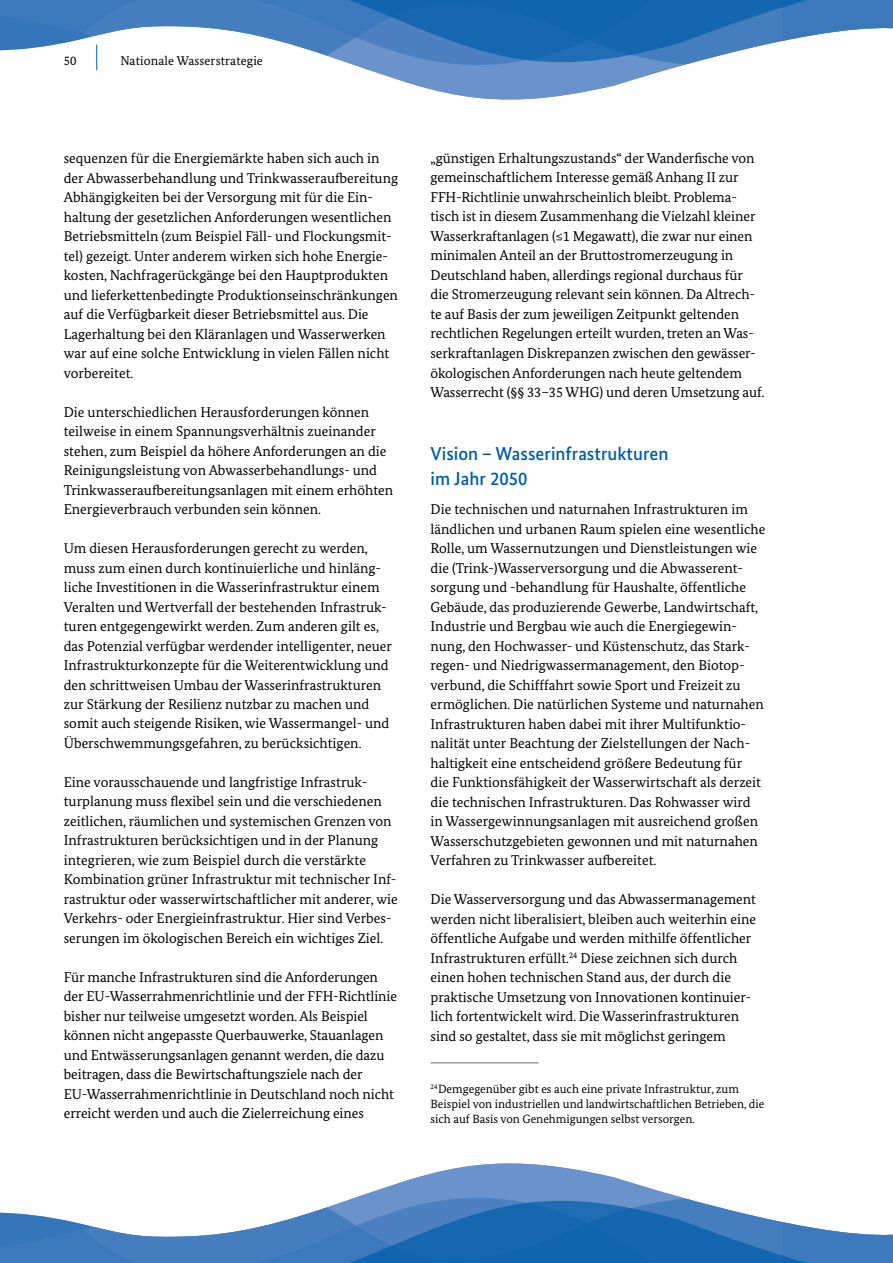
<style>
.page{position:relative;width:893px;height:1263px;background:#fff}
.page>*{position:absolute;margin:0;border:0;box-sizing:border-box;transform-origin:0 0}
.t1{font:500 18.75px/24.8px "Bundes Sans";color:#005da9}
.t2{font:14.25px/19.5px "Bundes Serif";color:#000}
.t3{font:12.75px "Bundes Serif";letter-spacing:.01em;color:#000}
.t4{font:12px/15px "Bundes Serif";color:#000}
</style>
<div class="page">
<svg style="left:378px;top:1163px;width:278px;height:27px;fill:#6a92cb"></svg>
<svg style="left:0;top:1190px;width:893px;height:73px"></svg>
<svg style="left:378px;top:73px;width:278px;height:27px;fill:#6a92cb"></svg>
<svg style="left:0;top:0;width:893px;height:73px"></svg>
<hr style="left:431px;top:1062px;width:108px;height:1px;background:#706f6f">
<p class="t3" style="left:64px;top:53px;width:14px">50</p>
<p class="t3" style="left:120px;top:53px;width:144px">Nationale Wasserstrategie</p>
<p class="t2" style="left:64px;top:148px;width:336px">sequenzen für die Energiemärkte haben sich auch in der Abwasserbehandlung und Trinkwasseraufbereitung Abhängigkeiten bei der Versorgung mit für die Ein&shy;haltung der gesetzlichen Anforderungen wesentlichen Betriebsmitteln (zum Beispiel Fäll- und Flockungsmit&shy;tel) gezeigt. Unter anderem wirken sich hohe Energie&shy;kosten, Nachfragerückgänge bei den Hauptprodukten und lieferkettenbedingte Produktionseinschränkungen auf die Verfügbarkeit dieser Betriebsmittel aus. Die Lagerhaltung bei den Kläranlagen und Wasserwerken war auf eine solche Entwicklung in vielen Fällen nicht vorbereitet.</p>
<p class="t2" style="left:64px;top:402px;width:331px">Die unterschiedlichen Herausforderungen können teilweise in einem Spannungsverhältnis zueinander stehen, zum Beispiel da höhere Anforderungen an die Reinigungsleistung von Abwasserbehandlungs- und Trinkwasseraufbereitungsanlagen mit einem erhöhten Energieverbrauch verbunden sein können.</p>
<p class="t2" style="left:64px;top:538px;width:330px">Um diesen Herausforderungen gerecht zu werden, muss zum einen durch kontinuierliche und hinläng&shy;liche Investitionen in die Wasserinfrastruktur einem Veralten und Wertverfall der bestehenden Infrastruk&shy;turen entgegengewirkt werden. Zum anderen gilt es, das Potenzial verfügbar werdender intelligenter, neuer Infrastrukturkonzepte für die Weiterentwicklung und den schrittweisen Umbau der Wasserinfrastrukturen zur Stärkung der Resilienz nutzbar zu machen und somit auch steigende Risiken, wie Wassermangel- und Überschwemmungsgefahren, zu berücksichtigen.</p>
<p class="t2" style="left:64px;top:772px;width:336px">Eine vorausschauende und langfristige Infrastruk&shy;turplanung muss flexibel sein und die verschiedenen zeitlichen, räumlichen und systemischen Grenzen von Infrastrukturen berücksichtigen und in der Planung integrieren, wie zum Beispiel durch die verstärkte Kombination grüner Infrastruktur mit technischer Inf&shy;rastruktur oder wasserwirtschaftlicher mit anderer, wie Verkehrs- oder Energieinfrastruktur. Hier sind Verbes&shy;serungen im ökologischen Bereich ein wichtiges Ziel.</p>
<p class="t2" style="left:64px;top:967px;width:335px">Für manche Infrastrukturen sind die Anforderungen der EU-Wasserrahmenrichtlinie und der FFH-Richtlinie bisher nur teilweise umgesetzt worden. Als Beispiel können nicht angepasste Querbauwerke, Stauanlagen und Entwässerungsanlagen genannt werden, die dazu beitragen, dass die Bewirtschaftungsziele nach der EU-Wasserrahmenrichtlinie in Deutschland noch nicht erreicht werden und auch die Zielerreichung eines</p>
<p class="t2" style="left:431px;top:148px;width:335px">„günstigen Erhaltungszustands“ der Wanderfische von gemeinschaftlichem Interesse gemäß Anhang II zur FFH-Richtlinie unwahrscheinlich bleibt. Problema&shy;tisch ist in diesem Zusammenhang die Vielzahl kleiner Wasserkraftanlagen (≤1 Megawatt), die zwar nur einen minimalen Anteil an der Bruttostromerzeugung in Deutschland haben, allerdings regional durchaus für die Stromerzeugung relevant sein können. Da Altrech&shy;te auf Basis der zum jeweiligen Zeitpunkt geltenden rechtlichen Regelungen erteilt wurden, treten an Was&shy;serkraftanlagen Diskrepanzen zwischen den gewässer&shy;ökologischen Anforderungen nach heute geltendem Wasserrecht (§§ 33–35 WHG) und deren Umsetzung auf.</p>
<h4 class="t1" style="left:431px;top:441px;width:239px">Vision – Wasserinfrastrukturen im Jahr 2050</h4>
<p class="t2" style="left:431px;top:499px;width:336px">Die technischen und naturnahen Infrastrukturen im ländlichen und urbanen Raum spielen eine wesentliche Rolle, um Wassernutzungen und Dienstleistungen wie die (Trink-)Wasserversorgung und die Abwasserent&shy;sorgung und -behandlung für Haushalte, öffentliche Gebäude, das produzierende Gewerbe, Landwirtschaft, Industrie und Bergbau wie auch die Energiegewin&shy;nung, den Hochwasser- und Küstenschutz, das Stark&shy;regen- und Niedrigwassermanagement, den Biotop&shy;verbund, die Schifffahrt sowie Sport und Freizeit zu ermöglichen. Die natürlichen Systeme und naturnahen Infrastrukturen haben dabei mit ihrer Multifunktio&shy;nalität unter Beachtung der Zielstellungen der Nach&shy;haltigkeit eine entscheidend größere Bedeutung für<br>die Funktionsfähigkeit der Wasserwirtschaft als derzeit die technischen Infrastrukturen. Das Rohwasser wird in Wassergewinnungsanlagen mit ausreichend großen Wasserschutzgebieten gewonnen und mit naturnahen Verfahren zu Trinkwasser aufbereitet.</p>
<p class="t2" style="left:431px;top:889px;width:327px">Die Wasserversorgung und das Abwassermanagement werden nicht liberalisiert, bleiben auch weiterhin eine öffentliche Aufgabe und werden mithilfe öffentlicher Infrastrukturen erfüllt.<sup>24</sup> Diese zeichnen sich durch einen hohen technischen Stand aus, der durch die praktische Umsetzung von Innovationen kontinuier&shy;lich fortentwickelt wird. Die Wasserinfrastrukturen sind so gestaltet, dass sie mit möglichst geringem</p>
<p class="t4" style="left:431px;top:1081px;width:335px"><sup>24</sup>Demgegenüber gibt es auch eine private Infrastruktur, zum<br>Beispiel von industriellen und landwirtschaftlichen Betrieben, die sich auf Basis von Genehmigungen selbst versorgen.</p>
</div>
